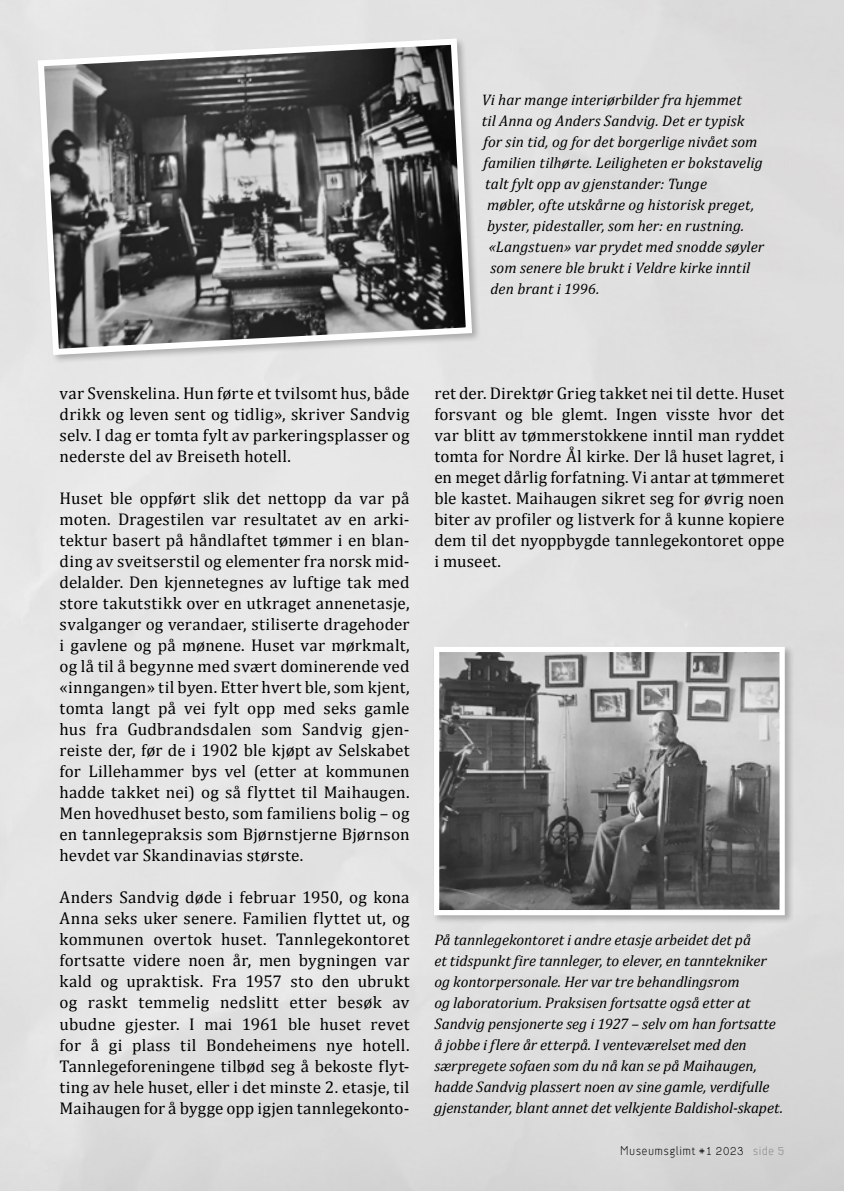
<style>
.page{position:relative;width:844px;height:1191px;background:#fff}
.page>*{position:absolute;margin:0;border:0;box-sizing:border-box;transform-origin:0 0}
.t1{font:17.15px/21px "Cambria";letter-spacing:.01em;color:#000;text-align:justify}
.t2{font:italic 15.4px/21px "Cambria";color:#000}
.t3{font:300 12.25px "Jacobs Sans";letter-spacing:.025em;color:#000}
.s1{color:#878787}
</style>
<div class="page">
<div style="left:36px;top:37px;width:445px;height:327px;background:#e3e3e3"></div>
<svg style="left:35px;top:35px;width:440px;height:323px;background:#777"></svg>
<div style="left:432px;top:644px;width:362px;height:281px;background:#000;opacity:.25"></div>
<img style="left:440px;top:653px;width:338px;height:256px">
<div style="left:434px;top:647px;width:350px;height:268px;border:5px solid #fff"></div>
<p class="t2" style="left:481px;top:89px;width:261px">Vi har mange interiørbilder fra hjemmet</p>
<p class="t2" style="left:481px;top:110px;width:264px">til Anna og Anders Sandvig. Det er typisk</p>
<p class="t2" style="left:483px;top:131px;width:275px">for sin tid, og for det borgerlige nivået som</p>
<p class="t2" style="left:483px;top:152px;width:280px">familien tilhørte. Leiligheten er bokstavelig</p>
<p class="t2" style="left:485px;top:173px;width:223px">talt fylt opp av gjenstander: Tunge</p>
<p class="t2" style="left:487px;top:194px;width:268px">møbler, ofte utskårne og historisk preget,</p>
<p class="t2" style="left:487px;top:215px;width:259px">byster, pidestaller, som her: en rustning.</p>
<p class="t2" style="left:488px;top:236px;width:277px">«Langstuen» var prydet med snodde søyler</p>
<p class="t2" style="left:490px;top:257px;width:261px">som senere ble brukt i Veldre kirke inntil</p>
<p class="t2" style="left:490px;top:278px;width:110px">den brant i 1996.</p>
<p class="t1" style="left:60px;top:383px;width:351px">var Svenskelina. Hun førte et tvilsomt hus, både drikk og leven sent og tidlig», skriver Sandvig selv. I dag er tomta fylt av parkeringsplasser og nederste del av Breiseth hotell.</p>
<p class="t1" style="left:60px;top:488px;width:351px">Huset ble oppført slik det nettopp da var på moten. Dragestilen var resultatet av en arki&shy;tektur basert på håndlaftet tømmer i en blan&shy;ding av sveitserstil og elementer fra norsk mid&shy;delalder. Den kjennetegnes av luftige tak med store takutstikk over en utkraget annenetasje, svalganger og verandaer, stiliserte dragehoder i gavlene og på mønene. Huset var mørkmalt, og lå til å begynne med svært dominerende ved «inngangen» til byen. Etter hvert ble, som kjent, tomta langt på vei fylt opp med seks gamle hus fra Gudbrandsdalen som Sandvig gjen&shy;reiste der, før de i 1902 ble kjøpt av Selskabet for Lillehammer bys vel (etter at kommunen hadde takket nei) og så flyttet til Maihaugen.<br>Men hovedhuset besto, som familiens bolig – og en tannlegepraksis som Bjørnstjerne Bjørnson hevdet var Skandinavias største.</p>
<p class="t1" style="left:60px;top:887px;width:351px">Anders Sandvig døde i februar 1950, og kona Anna seks uker senere. Familien flyttet ut, og kommunen overtok huset. Tannlegekontoret fortsatte videre noen år, men bygningen var kald og upraktisk. Fra 1957 sto den ubrukt og raskt temmelig nedslitt etter besøk av ubudne gjester. I mai 1961 ble huset revet for å gi plass til Bondeheimens nye hotell.<br>Tannlegeforeningene tilbød seg å bekoste flyt&shy;ting av hele huset, eller i det minste 2. etasje, til Maihaugen for å bygge opp igjen tannlegekonto-</p>
<p class="t1" style="left:434px;top:383px;width:351px">ret der. Direktør Grieg takket nei til dette. Huset forsvant og ble glemt. Ingen visste hvor det var blitt av tømmerstokkene inntil man ryddet tomta for Nordre Ål kirke. Der lå huset lagret, i en meget dårlig forfatning. Vi antar at tømmeret ble kastet. Maihaugen sikret seg for øvrig noen biter av profiler og listverk for å kunne kopiere dem til det nyoppbygde tannlegekontoret oppe i museet.</p>
<p class="t2" style="left:434px;top:929px;width:350px">På tannlegekontoret i andre etasje arbeidet det på<br>et tidspunkt fire tannleger, to elever, en tanntekniker og kontorpersonale. Her var tre behandlingsrom<br>og laboratorium. Praksisen fortsatte også etter at Sandvig pensjonerte seg i 1927 – selv om han fortsatte å jobbe i flere år etterpå. I venteværelset med den særpregete sofaen som du nå kan se på Maihaugen, hadde Sandvig plassert noen av sine gamle, verdifulle gjenstander, blant annet det velkjente Baldishol-skapet.</p>
<p class="t3" style="left:620px;top:1143px;width:165px">Museumsglimt #1 2023 <span class="s1">side 5</span></p>
</div>
